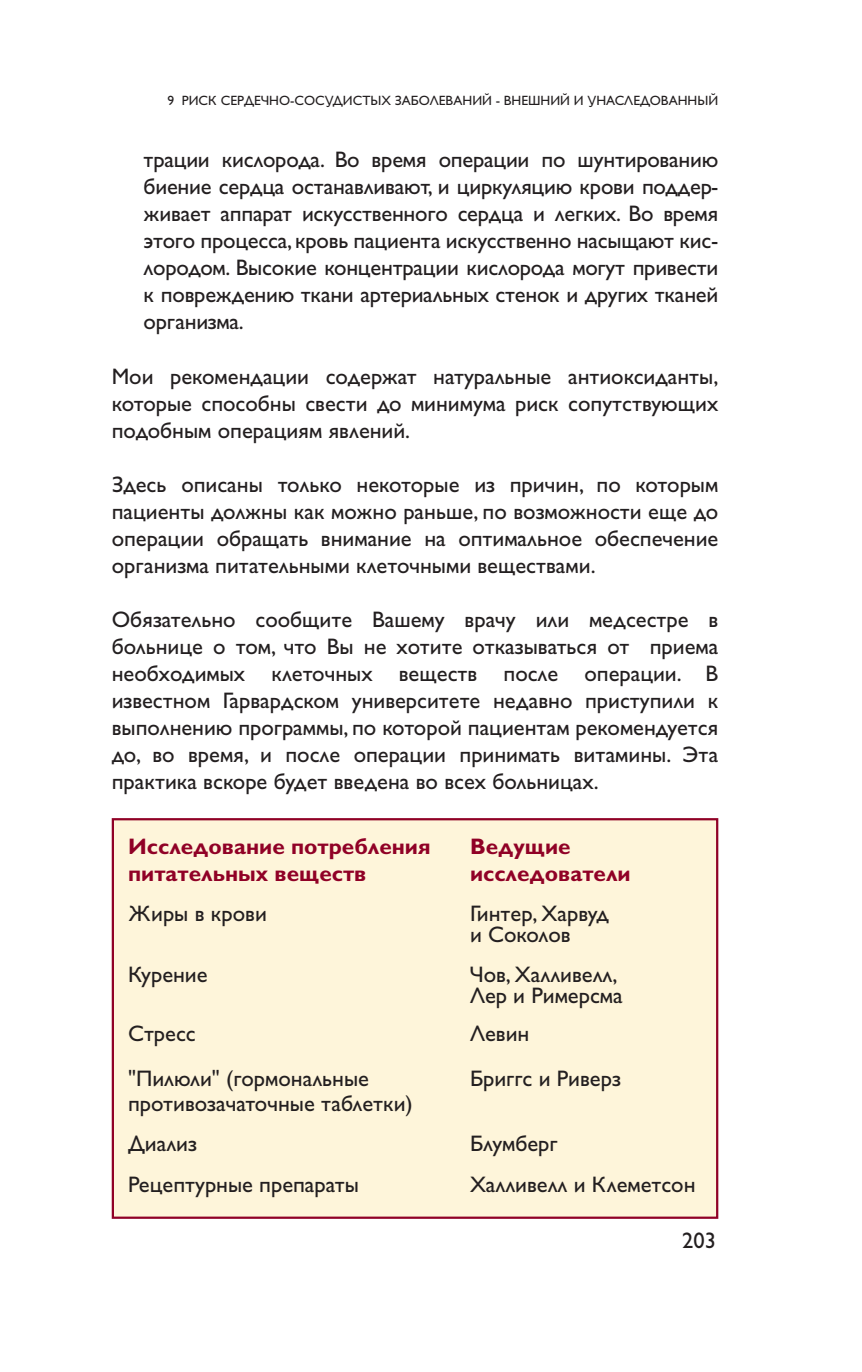
<style>
.page{position:relative;width:862px;height:1372px;background:#fff}
.page>*{position:absolute;margin:0;border:0;box-sizing:border-box;transform-origin:0 0}
.t1{font:22.5px/27px "Gill Sans Cyr";color:#231f20}
.t2{font:700 22.5px/27px "Gill Sans Cyr";color:#900126}
.t3{font:13.5px "Gill Sans Cyr";color:#231f20}
</style>
<div class="page">
<div style="left:114px;top:820px;width:601px;height:396px;background:#fef5da"></div>
<div style="left:112px;top:818px;width:606px;height:400px;border:2px solid #900126"></div>
<p class="t3" style="left:167px;top:96px;width:552px">9 РИСК СЕРДЕЧНО-СОСУДИСТЫХ ЗАБОЛЕВАНИЙ - ВНЕШНИЙ И УНАСЛЕДОВАННЫЙ</p>
<p class="t1" style="left:144px;top:149px;width:576px;text-align:justify">трации кислорода. Во время операции по шунтированию биение сердца останавливают, и циркуляцию крови поддер - живает аппарат искусственного сердца и легких. Во время этого процесса, кровь пациента искусственно насыщают кис - лородом. Высокие концентрации кислорода могут привести к повреждению ткани артериальных стенок и других тканей организма.</p>
<p class="t1" style="left:112px;top:365px;width:607px;text-align:justify">Мои рекомендации содержат натуральные антиоксиданты, которые способны свести до минимума риск сопутствующих подобным операциям явлений.</p>
<p class="t1" style="left:112px;top:473px;width:607px;text-align:justify">Здесь описаны только некоторые из причин, по которым пациенты должны как можно раньше, по возможности еще до операции обращать внимание на оптимальное обеспечение организма питательными клеточными веществами.</p>
<p class="t1" style="left:112px;top:608px;width:607px;text-align:justify">Обязательно сообщите Вашему врачу или медсестре в больнице о том, что Вы не хотите отказываться от приема необходимых клеточных веществ после операции. В известном Гарвардском университете недавно приступили к выполнению программы, по которой пациентам рекомендуется до, во время, и после операции принимать витамины. Эта практика вскоре будет введена во всех больницах.</p>
<p class="t2" style="left:128px;top:835px;width:304px">Исследование потребления питательных веществ</p>
<p class="t1" style="left:128px;top:902px;width:140px">Жиры в крови</p>
<p class="t1" style="left:128px;top:963px;width:81px">Курение</p>
<p class="t1" style="left:128px;top:1013px;width:242px;line-height:45px">Стресс<br>"Пилюли" (гормональные</p>
<p class="t1" style="left:128px;top:1085px;width:286px;line-height:40.5px">противозачаточные таблетки)<br>Диализ<br>Рецептурные препараты</p>
<p class="t2" style="left:469px;top:835px;width:162px">Ведущие исследователи</p>
<p class="t1" style="left:469px;top:906px;width:140px;line-height:20.2px">Гинтер, Харвуд и Соколов</p>
<p class="t1" style="left:469px;top:967px;width:154px;line-height:20.2px">Чов, Халливелл,<br>Лер и Римерсма</p>
<p class="t1" style="left:469px;top:1013px;width:152px;line-height:45px">Левин<br>Бриггс и Риверз</p>
<p class="t1" style="left:469px;top:1125px;width:227px;line-height:40.5px">Блумберг<br>Халливелл и Клеметсон</p>
<p class="t1" style="left:682px;top:1229px;width:35px">203</p>
</div>
